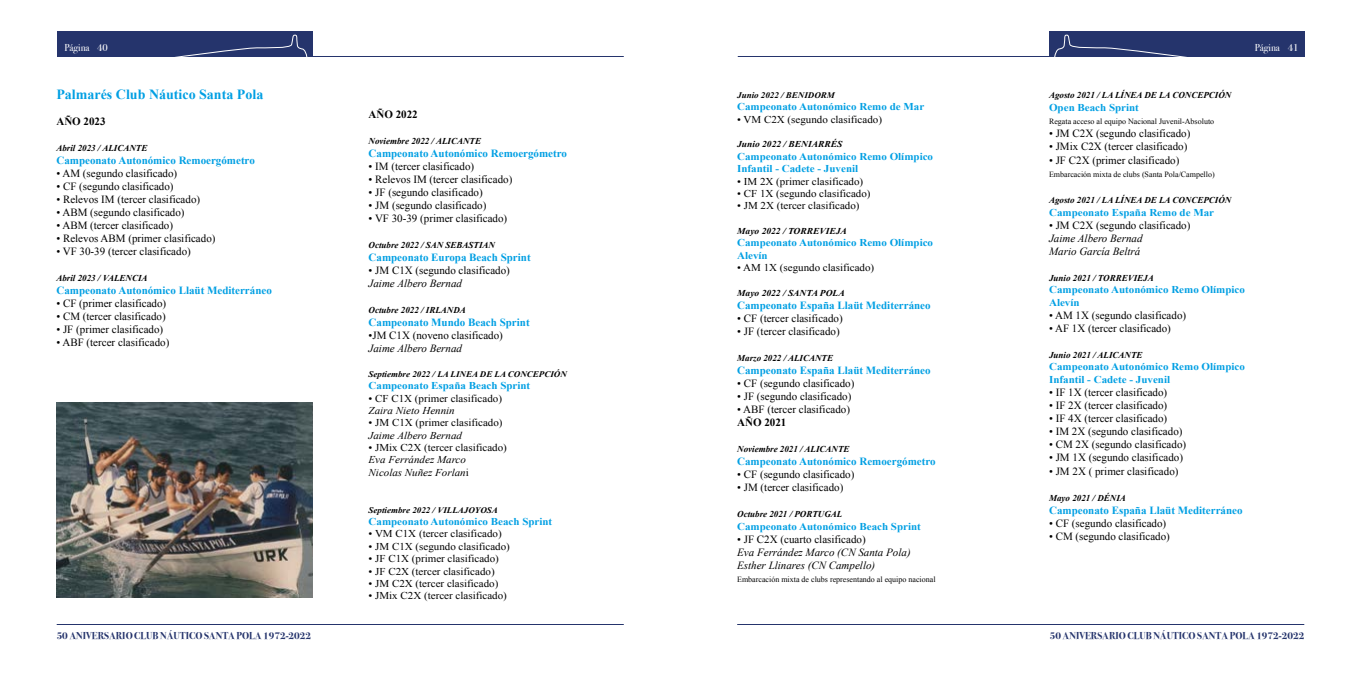
<style>
.page{position:relative;width:1361px;height:681px;background:#fff}
.page>*{position:absolute;margin:0;border:0;box-sizing:border-box;transform-origin:0 0}
.t1{font:700 14px "Times New Roman";color:#009fe3}
.t2{font:11px "Times New Roman";color:#000}
.t3{font:700 11px "Times New Roman";color:#009fe3}
.t4{font:italic 11px/13px "Times New Roman";color:#000}
.t5{font:700 11px "Times New Roman";color:#000}
.t6{font:10.4px "Times New Roman";color:#000;scale:1.05 1}
.t7{font:700 10.4px/12.3px "Times New Roman";color:#009fe3;scale:1.05 1}
.t8{font:italic 10.4px/12.3px "Times New Roman";color:#000;scale:1.05 1}
.t9{font:700 10px "Bodoni Svty Two ITCTT";color:#25346c}
.t10{font:10px "Bodoni Svty Two ITCTT";color:#fff}
.t11{font:italic 700 9px "Times New Roman";color:#000}
.t12{font:italic 700 9px "Times New Roman";color:#000;scale:1.05 1}
.t13{font:italic 700 8.5px "Times New Roman";color:#000;scale:1.05 1}
.t14{font:8px "Times New Roman";color:#000}
.s1{font-style:normal}
</style>
<div class="page">
<img style="left:56px;top:403px;width:256px;height:194px">
<div style="left:57px;top:31px;width:255px;height:26px;background:#25346c"></div>
<div style="left:1049px;top:31px;width:256px;height:26px;background:#25346c"></div>
<svg style="left:175px;top:35px;width:132px;height:22px"></svg>
<svg style="left:1054px;top:35px;width:133px;height:22px"></svg>
<hr style="left:312px;top:56px;width:312px;height:1px;background:#25346c">
<hr style="left:57px;top:624px;width:567px;height:1px;background:#25346c">
<hr style="left:737px;top:624px;width:567px;height:1px;background:#25346c">
<hr style="left:738px;top:56px;width:311px;height:1px;background:#25346c">
<p class="t10" style="left:97px;top:39px;width:12px">40</p>
<p class="t10" style="left:1254px;top:39px;width:45px">Página 41</p>
<p class="t10" style="left:64px;top:39px;width:27px">Página</p>
<p class="t1" style="left:56px;top:84px;width:208px">Palmarés Club Náutico Santa Pola</p>
<p class="t5" style="left:56px;top:113px;width:51px">AÑO 2023</p>
<p class="t11" style="left:56px;top:141px;width:92px">Abril 2023 / ALICANTE</p>
<p class="t3" style="left:56px;top:152px;width:200px">Campeonato Autonómico Remoergómetro</p>
<p class="t2" style="left:56px;top:166px;width:122px">• AM (segundo clasificado)</p>
<p class="t2" style="left:56px;top:179px;width:119px">• CF (segundo clasificado)</p>
<p class="t2" style="left:56px;top:192px;width:145px">• Relevos IM (tercer clasificado)</p>
<p class="t2" style="left:56px;top:205px;width:130px">• ABM (segundo clasificado)</p>
<p class="t2" style="left:56px;top:218px;width:118px">• ABM (tercer clasificado)</p>
<p class="t2" style="left:56px;top:231px;width:161px">• Relevos ABM (primer clasificado)</p>
<p class="t2" style="left:56px;top:244px;width:136px">• VF 30-39 (tercer clasificado)</p>
<p class="t11" style="left:56px;top:271px;width:93px">Abril 2023 / VALENCIA</p>
<p class="t3" style="left:56px;top:282px;width:217px">Campeonato Autonómico Llaüt Mediterráneo</p>
<p class="t2" style="left:56px;top:296px;width:111px">• CF (primer clasificado)</p>
<p class="t2" style="left:56px;top:309px;width:111px">• CM (tercer clasificado)</p>
<p class="t2" style="left:56px;top:322px;width:108px">• JF (primer clasificado)</p>
<p class="t2" style="left:56px;top:335px;width:114px">• ABF (tercer clasificado)</p>
<p class="t5" style="left:369px;top:106px;width:51px">AÑO 2022</p>
<p class="t11" style="left:369px;top:134px;width:114px">Noviembre 2022 / ALICANTE</p>
<p class="t3" style="left:369px;top:145px;width:200px">Campeonato Autonómico Remoergómetro</p>
<p class="t2" style="left:369px;top:159px;width:107px">• IM (tercer clasificado)</p>
<p class="t2" style="left:369px;top:172px;width:145px">• Relevos IM (tercer clasificado)</p>
<p class="t2" style="left:369px;top:185px;width:116px">• JF (segundo clasificado)</p>
<p class="t2" style="left:369px;top:198px;width:119px">• JM (segundo clasificado)</p>
<p class="t2" style="left:369px;top:211px;width:140px">• VF 30-39 (primer clasificado)</p>
<p class="t11" style="left:369px;top:238px;width:128px">Octubre 2022 / SAN SEBASTIAN</p>
<p class="t3" style="left:369px;top:249px;width:164px">Campeonato Europa Beach Sprint</p>
<p class="t2" style="left:369px;top:263px;width:143px">• JM C1X (segundo clasificado)</p>
<p class="t4" style="left:369px;top:276px;width:95px">Jaime Albero Bernad</p>
<p class="t11" style="left:369px;top:303px;width:99px">Octubre 2022 / IRLANDA</p>
<p class="t3" style="left:369px;top:314px;width:163px">Campeonato Mundo Beach Sprint</p>
<p class="t2" style="left:369px;top:328px;width:136px">•JM C1X (noveno clasificado)</p>
<p class="t4" style="left:369px;top:341px;width:95px">Jaime Albero Bernad</p>
<p class="t13" style="left:369px;top:368px;width:190px">Septiembre 2022 / LA LINEA DE LA CONCEPCIÓN</p>
<p class="t7" style="left:369px;top:379px;width:155px">Campeonato España Beach Sprint</p>
<p class="t6" style="left:369px;top:391px;width:129px">• CF C1X (primer clasificado)</p>
<p class="t8" style="left:369px;top:404px;width:84px">Zaira Nieto Hennin</p>
<p class="t6" style="left:369px;top:415px;width:129px">• JM C1X (primer clasificado)</p>
<p class="t8" style="left:369px;top:428px;width:91px">Jaime Albero Bernad</p>
<p class="t6" style="left:369px;top:440px;width:133px">• JMix C2X (tercer clasificado)</p>
<p class="t8" style="left:369px;top:453px;width:97px">Eva Ferrández Marco<br>Nicolas Nuñez Forlan<span class="s1">i</span></p>
<p class="t13" style="left:369px;top:503px;width:125px">Septiembre 2022 / VILLAJOYOSA</p>
<p class="t7" style="left:369px;top:515px;width:176px">Campeonato Autonómico Beach Sprint</p>
<p class="t6" style="left:369px;top:526px;width:128px">• VM C1X (tercer clasificado)</p>
<p class="t6" style="left:369px;top:539px;width:136px">• JM C1X (segundo clasificado)</p>
<p class="t6" style="left:369px;top:551px;width:126px">• JF C1X (primer clasificado)</p>
<p class="t6" style="left:369px;top:563px;width:122px">• JF C2X (tercer clasificado)</p>
<p class="t6" style="left:369px;top:576px;width:125px">• JM C2X (tercer clasificado)</p>
<p class="t6" style="left:369px;top:588px;width:133px">• JMix C2X (tercer clasificado)</p>
<p class="t13" style="left:737px;top:89px;width:95px">Junio 2022 / BENIDORM</p>
<p class="t7" style="left:737px;top:100px;width:180px">Campeonato Autonómico Remo de Mar</p>
<p class="t6" style="left:737px;top:112px;width:139px">• VM C2X (segundo clasificado)</p>
<p class="t12" style="left:737px;top:138px;width:102px">Junio 2022 / BENIARRÉS</p>
<p class="t7" style="left:737px;top:150px;width:188px">Campeonato Autonómico Remo Olímpico<br>Infantil - Cadete - Juvenil</p>
<p class="t6" style="left:737px;top:174px;width:122px">• IM 2X (primer clasificado)</p>
<p class="t6" style="left:737px;top:186px;width:129px">• CF 1X (segundo clasificado)</p>
<p class="t6" style="left:737px;top:199px;width:118px">• JM 2X (tercer clasificado)</p>
<p class="t12" style="left:737px;top:224px;width:106px">Mayo 2022 / TORREVIEJA</p>
<p class="t7" style="left:737px;top:236px;width:188px">Campeonato Autonómico Remo Olímpico<br>Alevín</p>
<p class="t6" style="left:737px;top:260px;width:132px">• AM 1X (segundo clasificado)</p>
<p class="t12" style="left:737px;top:286px;width:104px">Mayo 2022 / SANTA POLA</p>
<p class="t3" style="left:737px;top:297px;width:195px">Campeonato España Llaüt Mediterráneo</p>
<p class="t2" style="left:737px;top:310px;width:107px">• CF (tercer clasificado)</p>
<p class="t2" style="left:737px;top:323px;width:104px">• JF (tercer clasificado)</p>
<p class="t11" style="left:737px;top:351px;width:97px">Marzo 2022 / ALICANTE</p>
<p class="t3" style="left:737px;top:362px;width:195px">Campeonato España Llaüt Mediterráneo</p>
<p class="t2" style="left:737px;top:375px;width:119px">• CF (segundo clasificado)</p>
<p class="t2" style="left:737px;top:388px;width:116px">• JF (segundo clasificado)</p>
<p class="t2" style="left:737px;top:401px;width:114px">• ABF (tercer clasificado)</p>
<p class="t5" style="left:737px;top:414px;width:51px">AÑO 2021</p>
<p class="t11" style="left:737px;top:442px;width:114px">Noviembre 2021 / ALICANTE</p>
<p class="t3" style="left:737px;top:453px;width:200px">Campeonato Autonómico Remoergómetro</p>
<p class="t2" style="left:737px;top:466px;width:119px">• CF (segundo clasificado)</p>
<p class="t2" style="left:737px;top:479px;width:108px">• JM (tercer clasificado)</p>
<p class="t11" style="left:737px;top:507px;width:107px">Octubre 2021 / PORTUGAL</p>
<p class="t7" style="left:737px;top:520px;width:176px">Campeonato Autonómico Beach Sprint</p>
<p class="t2" style="left:737px;top:531px;width:130px">• JF C2X (cuarto clasificado)</p>
<p class="t4" style="left:737px;top:545px;width:175px">Eva Ferrández Marco (CN Santa Pola)<br>Esther Llinares (CN Campello)</p>
<p class="t14" style="left:737px;top:573px;width:200px">Embarcación mixta de clubs representando al equipo nacional</p>
<p class="t11" style="left:1049px;top:89px;width:184px">Agosto 2021 / LA LÍNEA DE LA CONCEPCIÓN</p>
<p class="t7" style="left:1049px;top:101px;width:87px">Open Beach Sprint</p>
<p class="t14" style="left:1049px;top:116px;width:167px">Regata acceso al equipo Nacional Juvenil-Absoluto</p>
<p class="t2" style="left:1049px;top:126px;width:143px">• JM C2X (segundo clasificado)</p>
<p class="t2" style="left:1049px;top:139px;width:140px">• JMix C2X (tercer clasificado)</p>
<p class="t2" style="left:1049px;top:152px;width:132px">• JF C2X (primer clasificado)</p>
<p class="t14" style="left:1049px;top:168px;width:167px">Embarcación mixta de clubs (Santa Pola/Campello)</p>
<p class="t11" style="left:1049px;top:193px;width:184px">Agosto 2021 / LA LÍNEA DE LA CONCEPCIÓN</p>
<p class="t7" style="left:1049px;top:205px;width:159px">Campeonato España Remo de Mar</p>
<p class="t2" style="left:1049px;top:217px;width:143px">• JM C2X (segundo clasificado)</p>
<p class="t4" style="left:1049px;top:231px;width:95px">Jaime Albero Bernad<br>Mario García Beltrá</p>
<p class="t11" style="left:1049px;top:271px;width:106px">Junio 2021 / TORREVIEJA</p>
<p class="t7" style="left:1049px;top:282px;width:188px;line-height:13px">Campeonato Autonómico Remo Olímpico<br>Alevín</p>
<p class="t2" style="left:1049px;top:308px;width:139px">• AM 1X (segundo clasificado)</p>
<p class="t2" style="left:1049px;top:321px;width:123px">• AF 1X (tercer clasificado)</p>
<p class="t11" style="left:1049px;top:348px;width:95px">Junio 2021 / ALICANTE</p>
<p class="t7" style="left:1049px;top:360px;width:188px;line-height:13px">Campeonato Autonómico Remo Olímpico<br>Infantil - Cadete - Juvenil</p>
<p class="t2" style="left:1049px;top:385px;width:120px">• IF 1X (tercer clasificado)</p>
<p class="t2" style="left:1049px;top:398px;width:120px">• IF 2X (tercer clasificado)</p>
<p class="t2" style="left:1049px;top:411px;width:120px">• IF 4X (tercer clasificado)</p>
<p class="t2" style="left:1049px;top:424px;width:135px">• IM 2X (segundo clasificado)</p>
<p class="t2" style="left:1049px;top:437px;width:139px">• CM 2X (segundo clasificado)</p>
<p class="t2" style="left:1049px;top:450px;width:135px">• JM 1X (segundo clasificado)</p>
<p class="t2" style="left:1049px;top:463px;width:131px">• JM 2X ( primer clasificado)</p>
<p class="t11" style="left:1049px;top:491px;width:78px">Mayo 2021 / DÉNIA</p>
<p class="t3" style="left:1049px;top:502px;width:195px">Campeonato España Llaüt Mediterráneo</p>
<p class="t2" style="left:1049px;top:515px;width:119px">• CF (segundo clasificado)</p>
<p class="t2" style="left:1049px;top:528px;width:122px">• CM (segundo clasificado)</p>
<p class="t9" style="left:57px;top:627px;width:256px">50 ANIVERSARIO CLUB NÁUTICO SANTA POLA 1972-2022</p>
<p class="t9" style="left:1050px;top:627px;width:256px">50 ANIVERSARIO CLUB NÁUTICO SANTA POLA 1972-2022</p>
</div>
